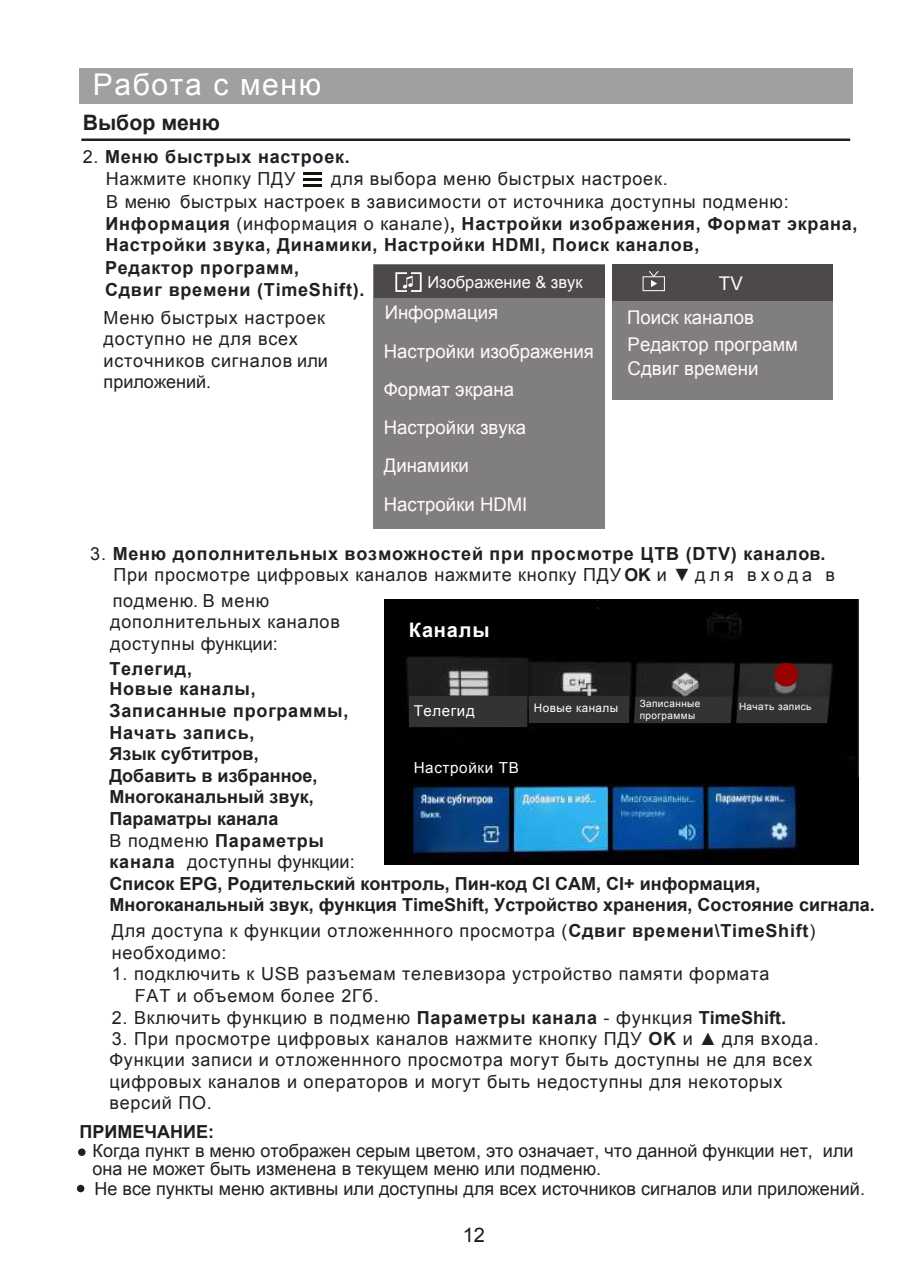
<style>
.page{position:relative;width:922px;height:1276px;background:#fff}
.page>*{position:absolute;margin:0;border:0;box-sizing:border-box;transform-origin:0 0}
.t1{font:30px "Arial";letter-spacing:.055em;color:#fff}
.t2{font:700 21.25px "Arial";color:#231f20}
.t3{font:700 20px "Arial";letter-spacing:.04em;color:#fff}
.t4{font:20px "Arial";color:#231815}
.t5{font:19px/26.5px "Arial";color:#fffafc}
.t6{font:18.75px/38.2px "Arial";color:#fffafc}
.t7{font:18px/21.5px "Arial";letter-spacing:.04em;color:#231f20}
.t8{font:700 18px/21.8px "Arial";letter-spacing:.04em;color:#231f20}
.t9{font:700 18px/21.5px "Arial";color:#231f20}
.t10{font:18px/18.8px "Arial";color:#231f20}
.t11{font:16.75px "Arial";color:#fffafc}
.t12{font:15.25px "Arial";letter-spacing:.04em;color:#fff}
.t13{font:15px "Arial";letter-spacing:.04em;color:#fff}
.t14{font:11.75px "Arial";letter-spacing:.04em;color:#fff}
.t15{font:10px/12px "Arial";letter-spacing:.04em;color:#fff}
.s1{font-weight:400}
.s2{font-size:17.75px}
.s3{font-weight:700}
</style>
<div class="page">
<div style="left:79px;top:69px;width:773px;height:35px;background:#9fa0a0"></div>
<svg style="left:303px;top:172px;width:19px;height:2px"></svg>
<svg style="left:303px;top:185px;width:19px;height:2px"></svg>
<hr style="left:303px;top:178px;width:19px;height:3px;background:#131209">
<hr style="left:81px;top:138px;width:768px;height:3px;background:#231f20">
<div style="left:78px;top:1148px;width:7px;height:8px;background:#231f20;border-radius:50%"></div>
<div style="left:77px;top:1184px;width:7px;height:8px;background:#231f20;border-radius:50%"></div>
<div style="left:373px;top:264px;width:231px;height:265px;background:#807e81"></div>
<div style="left:374px;top:265px;width:230px;height:33px;background:#4d494a"></div>
<div style="left:611px;top:264px;width:221px;height:110px;background:#807e81"></div>
<div style="left:395px;top:272px;width:26px;height:20px;background:#4d494a;border:2px solid #fff"></div>
<hr style="left:406px;top:269px;width:4px;height:26px;background:#4d494a">
<svg style="left:403px;top:276px;width:9px;height:12px"></svg>
<div style="left:611px;top:264px;width:221px;height:36px;background:#4d494a"></div>
<div style="left:642px;top:276px;width:22px;height:15px;border:1px solid #fff"></div>
<svg style="left:647px;top:271px;width:12px;height:16px"></svg>
<img style="left:384px;top:599px;width:474px;height:178px">
<div style="left:774px;top:663px;width:23px;height:23px;background:#900;border-radius:50%"></div>
<div style="left:407px;top:608px;width:98px;height:48px;background:#010101"></div>
<div style="left:409px;top:696px;width:117px;height:31px;background:#333"></div>
<div style="left:529px;top:696px;width:99px;height:27px;background:#333"></div>
<div style="left:633px;top:696px;width:196px;height:27px;background:#333"></div>
<div style="left:413px;top:738px;width:85px;height:39px;background:#010101"></div>
<div style="left:384px;top:777px;width:474px;height:88px;background:#010101"></div>
<img style="left:413px;top:784px;width:385px;height:74px">
<div style="left:611px;top:360px;width:221px;height:39px;background:#807e81"></div>
<h1 class="t1" style="left:93px;top:64px;width:230px">Работа с меню</h1>
<p class="t2" style="left:83px;top:107px;width:139px">Выбор меню</p>
<p class="t8" style="left:106px;top:147px;width:245px;text-indent:-23px"><span class="s1">2.</span> Меню быстрых настроек.<br><span class="s1">Нажмите кнопку ПДУ</span></p>
<p class="t7" style="left:331px;top:168px;width:338px">для выбора меню быстрых настроек.</p>
<p class="t8" style="left:105px;top:191px;width:753px"><span class="s1">В меню быстрых настроек в зависимости от источника доступны подменю:<br></span>Информация <span class="s1">(информация о канале)</span>, Настройки изображения, Формат экрана, Настройки звука, Динамики, Настройки HDMI, Поиск каналов,<br>Редактор программ,<br>Сдвиг времени (TimeShift).</p>
<p class="t11" style="left:427px;top:270px;width:157px">Изображение &amp; звук</p>
<p class="t6" style="left:383px;top:293px;width:212px">Информация<br>Настройки изображения<br>Формат экрана</p>
<p class="t5" style="left:718px;top:270px;width:25px">TV</p>
<p class="t7" style="left:104px;top:306px;width:226px">Меню быстрых настроек доступно не для всех источников сигналов или приложений.</p>
<p class="t5" style="left:627px;top:304px;width:172px">Поиск каналов<br>Редактор программ</p>
<p class="t5" style="left:627px;top:355px;width:132px">Сдвиг времени</p>
<p class="t6" style="left:383px;top:408px;width:144px">Настройки звука</p>
<p class="t6" style="left:383px;top:446px;width:87px">Динамики</p>
<p class="t6" style="left:383px;top:485px;width:145px">Настройки HDMI</p>
<p class="t8" style="left:113px;top:543px;width:722px;text-indent:-23px"><span class="s1">3.</span> Меню дополнительных возможностей при просмотре ЦТВ (DTV) каналов.<br><span class="s1">При просмотре цифровых каналов нажмите кнопку ПДУ</span><span class="s2">OK</span> <span class="s1">и ▼ д л я в х о д а в</span></p>
<p class="t3" style="left:409px;top:615px;width:82px">Каналы</p>
<p class="t7" style="left:110px;top:589px;width:231px">подменю. В меню дополнительных каналов доступны функции:</p>
<p class="t7" style="left:595px;top:592px;width:7px">:</p>
<p class="t9" style="left:109px;top:658px;width:766px">Телегид,<br>Новые каналы,<br>Записанные программы,<br>Начать запись,<br>Язык субтитров,<br>Добавить в избранное,<br>Многоканальный звук,<br>Параматры канала<br><span class="s1">В подменю</span> Параметры<br>канала <span class="s1">доступны функции:<br></span>Список EPG, Родительский контроль, Пин-код CI CAM, CI+ информация,<br>Многоканальный звук, функция TimeShift, Устройство хранения, Состояние сигнала.</p>
<p class="t7" style="left:112px;top:920px;width:705px">Для доступа к функции отложеннного просмотра (<span class="s3">Сдвиг времени\TimeShift</span>) необходимо:</p>
<p class="t7" style="left:135px;top:963px;width:636px;text-indent:-23px">1. подключить к USB разъемам телевизора устройство памяти формата<br>FAT и объемом более 2Гб.</p>
<p class="t7" style="left:112px;top:1006px;width:675px">2. Включить функцию в подменю <span class="s3">Параметры канала</span> - функция <span class="s3">TimeShift.</span></p>
<p class="t7" style="left:112px;top:1028px;width:708px">3. При просмотре цифровых каналов нажмите кнопку ПДУ <span class="s3">OK</span> и ▲ для входа.</p>
<p class="t13" style="left:413px;top:700px;width:62px">Телегид</p>
<p class="t14" style="left:534px;top:700px;width:86px">Новые каналы</p>
<p class="t15" style="left:639px;top:697px;width:62px">Записанные программы</p>
<p class="t15" style="left:738px;top:700px;width:74px">Начать запись</p>
<p class="t12" style="left:413px;top:757px;width:107px">Настройки ТВ</p>
<p class="t7" style="left:109px;top:1048px;width:704px">Функции записи и отложеннного просмотра могут быть доступны не для всех цифровых каналов и операторов и могут быть недоступны для некоторых версий ПО.</p>
<p class="t9" style="left:79px;top:1121px;width:136px">ПРИМЕЧАНИЕ:</p>
<p class="t10" style="left:92px;top:1141px;width:773px">Когда пункт в меню отображен серым цветом, это означает, что данной функции нет, или она не может быть изменена в текущем меню или подменю.<br>Не все пункты меню активны или доступны для всех источников сигналов или приложений.</p>
<p class="t4" style="left:462px;top:1221px;width:24px">12</p>
</div>
